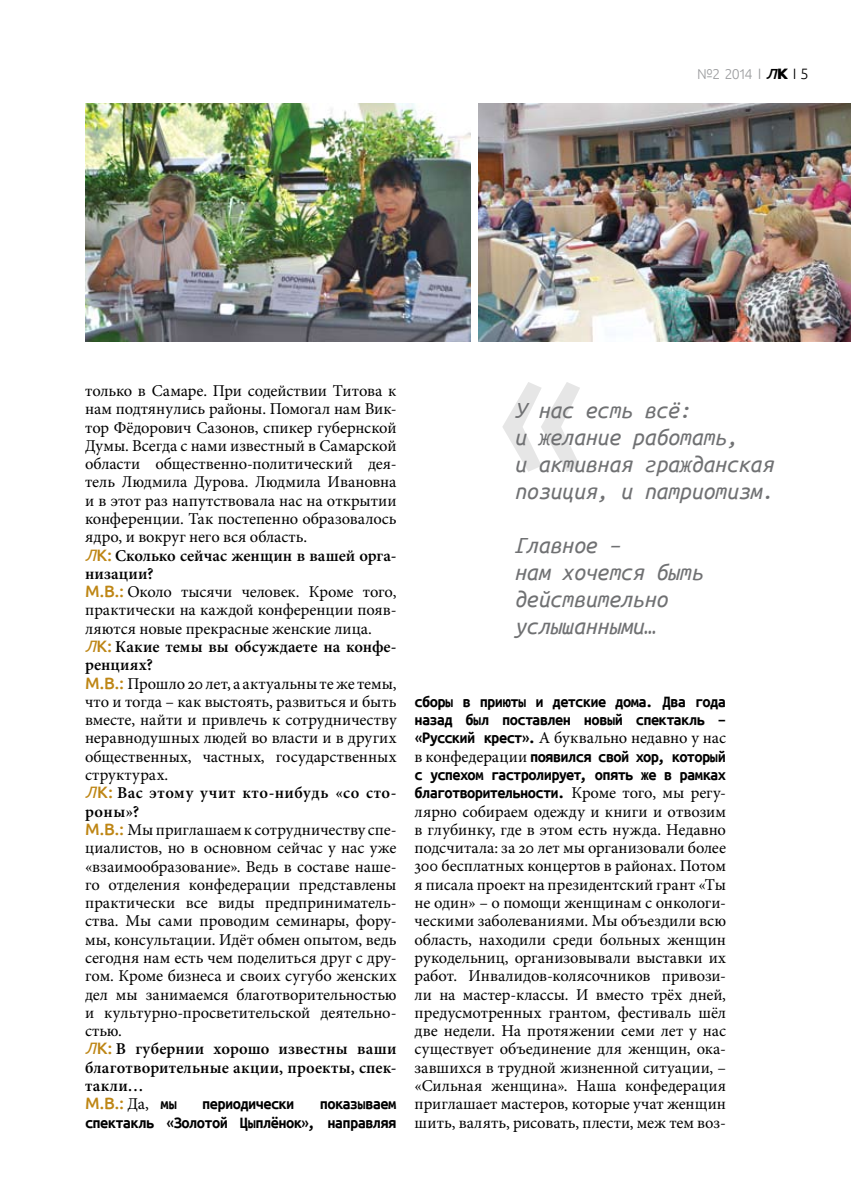
<style>
.page{position:relative;width:851px;height:1191px;background:#fff}
.page>*{position:absolute;margin:0;border:0;box-sizing:border-box;transform-origin:0 0}
.t1{font:203.4px "Ubuntu Condensed";color:#000}
.t2{font:italic 24px/27px "Ubuntu Mono";letter-spacing:-.01em;color:#707173}
.t3{font:16.5px/18.3px "Minion Pro";color:#000}
.t4{font:700 16.5px/18.3px "Ubuntu Mono";letter-spacing:-.04em;color:#000;text-align:right}
.t5{font:500 16.5px "Ubuntu";color:#be8615}
.t6{font:300 14.25px "Ubuntu";color:#9c9d9f}
.s1{font-size:15px}
.s2{font-weight:400;font-style:italic;font-size:19.5px;color:#000}
.s3{font-weight:700;font-size:19.5px;color:#000}
.s4{font-size:15px;color:#000}
.s5{font-family:"Ubuntu";font-style:italic;color:#be8615}
.s6{font-family:"Ubuntu";font-weight:500;color:#be8615}
.s7{font-weight:600}
.s8{font-family:"Minion Pro";font-weight:400;color:#000}
.s9{font-family:"Ubuntu Mono";font-weight:700;color:#000}
.s10{font-family:"Ubuntu Mono";font-weight:700}
.s11{font-family:"Minion Pro";font-weight:400}
</style>
<div class="page">
<img style="left:479px;top:103px;width:371px;height:238px">
<img style="left:85px;top:103px;width:385px;height:238px">
<p class="t6" style="left:697px;top:65px;width:113px">№2 2014 <span class="s1">ı</span> <span class="s2">л</span><span class="s3">к</span> <span class="s4">ı 5</span></p>
<p class="t3" style="left:85px;top:382px;width:313px">только в Самаре. При содействии Титова к нам подтянулись районы. Помогал нам Вик&shy;тор Фёдорович Сазонов, спикер губернской Думы. Всегда с нами известный в Самарской области общественно-политический дея&shy;тель Людмила Дурова. Людмила Ивановна и в этот раз напутствовала нас на открытии конференции. Так постепенно образовалось ядро, и вокруг него вся область.<br><span class="s5">Л</span><span class="s6">К:</span> <span class="s7">Сколько сейчас женщин в вашей орга&shy;низации?<br></span><span class="s6">М.В.:</span> Около тысячи человек. Кроме того, практически на каждой конференции появ&shy;ляются новые прекрасные женские лица.<br><span class="s5">Л</span><span class="s6">К:</span> <span class="s7">Какие темы вы обсуждаете на конфе&shy;ренциях?<br></span><span class="s6">М.В.:</span> Прошло 20 лет, а актуальны те же темы, что и тогда – как выстоять, развиться и быть вместе, найти и привлечь к сотрудничеству неравнодушных людей во власти и в других общественных, частных, государственных структурах.<br><span class="s5">Л</span><span class="s6">К:</span> <span class="s7">Вас этому учит кто-нибудь «со сто&shy;роны»?<br></span><span class="s6">М.В.:</span> Мы приглашаем к сотрудничеству спе&shy;циалистов, но в основном сейчас у нас уже «взаимообразование». Ведь в составе наше&shy;го отделения конфедерации представлены практически все виды предприниматель&shy;ства. Мы сами проводим семинары, фору&shy;мы, консультации. Идёт обмен опытом, ведь сегодня нам есть чем поделиться друг с дру&shy;гом. Кроме бизнеса и своих сугубо женских дел мы занимаемся благотворительностью и культурно-просветительской деятельно&shy;стью.<br><span class="s5">Л</span><span class="s6">К:</span> <span class="s7">В губернии хорошо известны ваши благотворительные акции, проекты, спек&shy;такли…</span></p>
<p class="t5" style="left:85px;top:1093px;width:93px">М.В.: <span class="s8">Да,</span> <span class="s9">мы</span></p>
<p class="t4" style="left:202px;top:1094px;width:94px">периодически</p>
<p class="t4" style="left:85px;top:1094px;width:313px">показываем<br>спектакль «Золотой Цыплёнок», направляя</p>
<h1 class="t1" style="left:496px;top:287px;width:94px">«</h1>
<h2 class="t2" style="left:514px;top:396px;width:260px">У нас есть всё:<br>и желание работать,<br>и активная гражданская позиция, и патриотизм.</h2>
<h2 class="t2" style="left:514px;top:531px;width:190px">Главное –<br>нам хочется быть действительно услышанными…</h2>
<p class="t4" style="left:414px;top:692px;width:313px;text-align:left">сборы в приюты и детские дома. Два года назад был поставлен новый спектакль –</p>
<p class="t3" style="left:414px;top:729px;width:313px"><span class="s10">«Русский крест».</span> А буквально недавно у нас</p>
<p class="t4" style="left:414px;top:747px;width:313px;text-align:justify"><span class="s11">в конфедерации</span> появился свой хор, который с успехом гастролирует, опять же в рамках благотворительности. <span class="s11">Кроме того, мы регу-</span></p>
<p class="t3" style="left:414px;top:802px;width:313px;text-align:justify">лярно собираем одежду и книги и отвозим в глубинку, где в этом есть нужда. Недавно подсчитала: за 20 лет мы организовали более 300 бесплатных концертов в районах. Потом я писала проект на президентский грант «Ты не один» – о помощи женщинам с онкологи&shy;ческими заболеваниями. Мы объездили всю область, находили среди больных женщин рукодельниц, организовывали выставки их работ. Инвалидов-колясочников привози&shy;ли на мастер-классы. И вместо трёх дней, предусмотренных грантом, фестиваль шёл две недели. На протяжении семи лет у нас существует объединение для женщин, ока&shy;завшихся в трудной жизненной ситуации, – «Сильная женщина». Наша конфедерация приглашает мастеров, которые учат женщин шить, валять, рисовать, плести, меж тем воз-</p>
</div>
